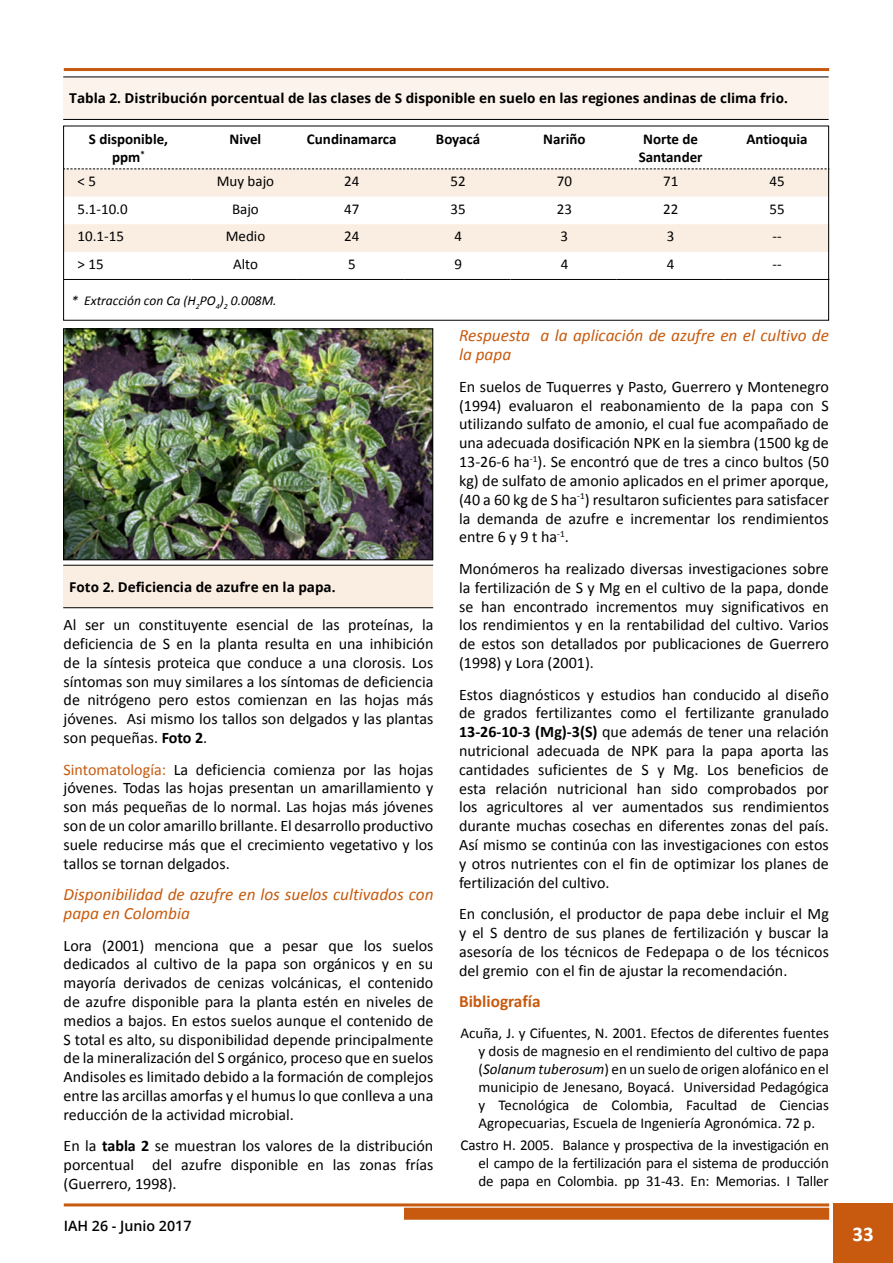
<style>
.page{position:relative;width:893px;height:1263px;background:#fff}
.page>*{position:absolute;margin:0;border:0;box-sizing:border-box;transform-origin:0 0}
.t1{font:700 21px "Calibri";color:#fff}
.t2{font:italic 17.25px/18.8px "Calibri";color:#c75a0e}
.t3{font:700 17.25px "Calibri";color:#c75a0e}
.t4{font:16.05px/18.8px "Calibri";color:#000;text-align:justify}
.t5{font:15px/18px "Calibri";color:#000;text-align:justify}
.t6{font:700 15px/18px "Calibri";color:#000;text-align:center}
.t7{font:600 14.25px "Open Sans";color:#000}
.t8{font:700 13.5px "Open Sans";color:#000}
.t9{font:italic 13.5px "Calibri";color:#000}
.s1{font-weight:700}
.s2{color:#c75a0e}
.s3{font-style:italic}
</style>
<div class="page">
<hr style="left:64px;top:68px;width:765px;height:3px;background:#c75a0e">
<hr style="left:64px;top:1203px;width:765px;height:3px;background:#c75a0e">
<div style="left:833px;top:1203px;width:60px;height:60px;background:#c75a0e"></div>
<div style="left:404px;top:1208px;width:425px;height:12px;background:#c75a0e"></div>
<div style="left:63px;top:565px;width:370px;height:43px;background:#faeee3"></div>
<hr style="left:63px;top:565px;width:370px;height:1px;background:#000">
<hr style="left:63px;top:607px;width:370px;height:1px;background:#000">
<img style="left:65px;top:330px;width:366px;height:228px">
<div style="left:63px;top:328px;width:370px;height:232px;border:1px solid #000"></div>
<div style="left:63px;top:77px;width:766px;height:42px;background:#fcf3ec"></div>
<hr style="left:63px;top:77px;width:766px;height:1px;background:#000">
<hr style="left:63px;top:119px;width:766px;height:1px;background:#000">
<div style="left:65px;top:224px;width:762px;height:28px;background:#faeee3"></div>
<svg style="left:65px;top:169px;width:762px;height:28px"></svg>
<hr style="left:64px;top:279px;width:128px;height:1px;background:#000">
<hr style="left:192px;top:279px;width:106px;height:1px;background:#000">
<hr style="left:298px;top:279px;width:106px;height:1px;background:#000">
<hr style="left:404px;top:279px;width:106px;height:1px;background:#000">
<hr style="left:510px;top:279px;width:107px;height:1px;background:#000">
<hr style="left:617px;top:279px;width:106px;height:1px;background:#000">
<hr style="left:723px;top:279px;width:106px;height:1px;background:#000">
<p class="t8" style="left:69px;top:89px;width:720px">Tabla 2. Distribución porcentual de las clases de S disponible en suelo en las regiones andinas de clima frio.</p>
<p class="t6" style="left:89px;top:130px;width:81px">S disponible, ppm<sup>*</sup></p>
<p class="t6" style="left:230px;top:130px;width:33px">Nivel</p>
<p class="t6" style="left:307px;top:130px;width:91px">Cundinamarca</p>
<p class="t6" style="left:436px;top:130px;width:46px">Boyacá</p>
<p class="t6" style="left:543px;top:130px;width:44px">Nariño</p>
<p class="t6" style="left:639px;top:130px;width:65px">Norte de<br>Santander</p>
<p class="t6" style="left:746px;top:130px;width:63px">Antioquia</p>
<p class="t5" style="left:77px;top:171px;width:20px">&lt; 5</p>
<p class="t5" style="left:217px;top:171px;width:59px">Muy bajo</p>
<p class="t5" style="left:344px;top:171px;width:17px">24</p>
<p class="t5" style="left:450px;top:171px;width:17px">52</p>
<p class="t5" style="left:557px;top:171px;width:17px">70</p>
<p class="t5" style="left:663px;top:171px;width:17px">71</p>
<p class="t5" style="left:769px;top:171px;width:17px">45</p>
<p class="t5" style="left:78px;top:199px;width:52px">5.1-10.0</p>
<p class="t5" style="left:232px;top:199px;width:28px">Bajo</p>
<p class="t5" style="left:344px;top:199px;width:17px">47</p>
<p class="t5" style="left:450px;top:199px;width:17px">35</p>
<p class="t5" style="left:557px;top:199px;width:17px">23</p>
<p class="t5" style="left:663px;top:199px;width:17px">22</p>
<p class="t5" style="left:769px;top:199px;width:17px">55</p>
<p class="t5" style="left:78px;top:227px;width:48px">10.1-15</p>
<p class="t5" style="left:226px;top:227px;width:41px">Medio</p>
<p class="t5" style="left:344px;top:227px;width:17px">24</p>
<p class="t5" style="left:454px;top:227px;width:9px">4</p>
<p class="t5" style="left:561px;top:227px;width:9px">3</p>
<p class="t5" style="left:667px;top:227px;width:9px">3</p>
<p class="t5" style="left:772px;top:227px;width:11px">--</p>
<p class="t5" style="left:78px;top:254px;width:28px">&gt; 15</p>
<p class="t5" style="left:233px;top:254px;width:26px">Alto</p>
<p class="t5" style="left:348px;top:254px;width:9px">5</p>
<p class="t5" style="left:454px;top:254px;width:9px">9</p>
<p class="t5" style="left:561px;top:254px;width:9px">4</p>
<p class="t5" style="left:667px;top:254px;width:9px">4</p>
<p class="t5" style="left:772px;top:254px;width:11px">--</p>
<p class="t9" style="left:71px;top:291px;width:207px">* Extracción con Ca (H<sub>2</sub>PO<sub>4</sub>)<sub>2</sub> 0.008M.</p>
<p class="t8" style="left:69px;top:577px;width:268px">Foto 2. Deficiencia de azufre en la papa.</p>
<p class="t4" style="left:64px;top:615px;width:371px">Al ser un constituyente esencial de las proteínas, la deficiencia de S en la planta resulta en una inhibición de la síntesis proteica que conduce a una clorosis. Los síntomas son muy similares a los síntomas de deficiencia de nitrógeno pero estos comienzan en las hojas más jóvenes. Asi mismo los tallos son delgados y las plantas son pequeñas. <span class="s1">Foto 2</span>.</p>
<p class="t4" style="left:64px;top:759px;width:371px"><span class="s2">Sintomatología:</span> La deficiencia comienza por las hojas jóvenes. Todas las hojas presentan un amarillamiento y son más pequeñas de lo normal. Las hojas más jóvenes son de un color amarillo brillante. El desarrollo productivo suele reducirse más que el crecimiento vegetativo y los tallos se tornan delgados.</p>
<p class="t2" style="left:64px;top:884px;width:371px">Disponibilidad de azufre en los suelos cultivados con papa en Colombia</p>
<p class="t4" style="left:64px;top:935px;width:371px">Lora (2001) menciona que a pesar que los suelos dedicados al cultivo de la papa son orgánicos y en su mayoría derivados de cenizas volcánicas, el contenido de azufre disponible para la planta estén en niveles de medios a bajos. En estos suelos aunque el contenido de S total es alto, su disponibilidad depende principalmente de la mineralización del S orgánico, proceso que en suelos Andisoles es limitado debido a la formación de complejos entre las arcillas amorfas y el humus lo que conlleva a una reducción de la actividad microbial.</p>
<p class="t4" style="left:64px;top:1136px;width:371px">En la <span class="s1">tabla 2</span> se muestran los valores de la distribución porcentual del azufre disponible en las zonas frías (Guerrero, 1998).</p>
<p class="t7" style="left:64px;top:1216px;width:129px">IAH 26 - Junio 2017</p>
<p class="t2" style="left:459px;top:326px;width:371px">Respuesta a la aplicación de azufre en el cultivo de la papa</p>
<p class="t4" style="left:459px;top:376px;width:371px">En suelos de Tuquerres y Pasto, Guerrero y Montenegro (1994) evaluaron el reabonamiento de la papa con S utilizando sulfato de amonio, el cual fue acompañado de una adecuada dosificación NPK en la siembra (1500 kg de 13-26-6 ha<sup>-1</sup>). Se encontró que de tres a cinco bultos (50 kg) de sulfato de amonio aplicados en el primer aporque, (40 a 60 kg de S ha<sup>-1</sup>) resultaron suficientes para satisfacer la demanda de azufre e incrementar los rendimientos entre 6 y 9 t ha<sup>-1</sup>.</p>
<p class="t4" style="left:459px;top:558px;width:371px">Monómeros ha realizado diversas investigaciones sobre la fertilización de S y Mg en el cultivo de la papa, donde se han encontrado incrementos muy significativos en los rendimientos y en la rentabilidad del cultivo. Varios de estos son detallados por publicaciones de Guerrero (1998) y Lora (2001).</p>
<p class="t4" style="left:459px;top:684px;width:371px">Estos diagnósticos y estudios han conducido al diseño de grados fertilizantes como el fertilizante granulado <span class="s1">13-26-10-3 (Mg)-3(S)</span> que además de tener una relación nutricional adecuada de NPK para la papa aporta las cantidades suficientes de S y Mg. Los beneficios de esta relación nutricional han sido comprobados por los agricultores al ver aumentados sus rendimientos durante muchas cosechas en diferentes zonas del país.<br>Así mismo se continúa con las investigaciones con estos y otros nutrientes con el fin de optimizar los planes de fertilización del cultivo.</p>
<p class="t4" style="left:459px;top:904px;width:371px">En conclusión, el productor de papa debe incluir el Mg y el S dentro de sus planes de fertilización y buscar la asesoría de los técnicos de Fedepapa o de los técnicos del gremio con el fin de ajustar la recomendación.</p>
<p class="t3" style="left:459px;top:990px;width:83px">Bibliografía</p>
<p class="t5" style="left:479px;top:1023px;width:352px;text-indent:-18px">Acuña, J. y Cifuentes, N. 2001. Efectos de diferentes fuentes y dosis de magnesio en el rendimiento del cultivo de papa (<span class="s3">Solanum tuberosum</span>) en un suelo de origen alofánico en el municipio de Jenesano, Boyacá. Universidad Pedagógica y Tecnológica de Colombia, Facultad de Ciencias Agropecuarias, Escuela de Ingeniería Agronómica. 72 p.</p>
<p class="t5" style="left:479px;top:1135px;width:352px;text-indent:-18px">Castro H. 2005. Balance y prospectiva de la investigación en el campo de la fertilización para el sistema de producción de papa en Colombia. pp 31-43. En: Memorias. I Taller</p>
<h1 class="t1" style="left:853px;top:1221px;width:23px">33</h1>
</div>
